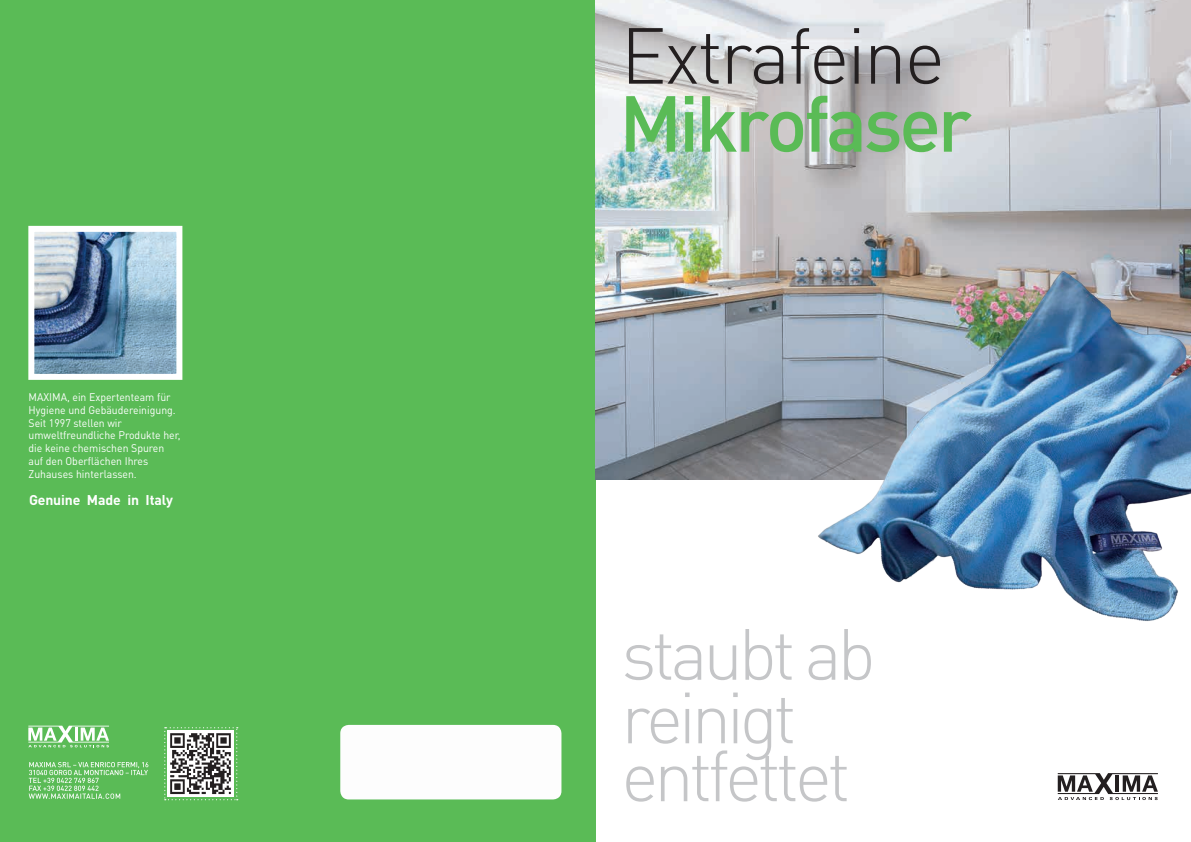
<style>
.page{position:relative;width:1191px;height:842px;background:#fff}
.page>*{position:absolute;margin:0;border:0;box-sizing:border-box;transform-origin:0 0}
.t1{font:500 78px "DIN Pro";letter-spacing:-.045em;color:#5abb56}
.t2{font:300 78px "DIN Pro";letter-spacing:-.035em;color:#231f20}
.t3{font:300 71.2px/57.9px "DIN Pro";letter-spacing:-.065em;color:#c5c6c8}
.t4{font:700 14px "DIN Pro";letter-spacing:-.01em;color:#fff}
.t5{font:11px/12.8px "DIN Pro";color:#fff;scale:.95 1}
</style>
<div class="page">
<div style="left:0;top:0;width:595px;height:842px;background:#5abb56"></div>
<img style="left:595px;top:0;width:596px;height:480px">
<svg style="left:164px;top:727px;width:74px;height:73px"></svg>
<svg style="left:28px;top:726px;width:81px;height:21px"></svg>
<div style="left:167px;top:730px;width:67px;height:67px;background:#fff"></div>
<img style="left:170px;top:733px;width:61px;height:62px">
<svg style="left:29px;top:762px;width:119px;height:37px"></svg>
<div style="left:340px;top:725px;width:221px;height:74px;background:#fdfdfd;border-radius:9px"></div>
<svg style="left:1057px;top:773px;width:100px;height:27px"></svg>
<img style="left:35px;top:233px;width:140px;height:140px">
<div style="left:28px;top:226px;width:154px;height:154px;border:6px solid #fff"></div>
<img style="left:809px;top:227px;width:382px;height:394px">
<p class="t5" style="left:29px;top:390px;width:162px">MAXIMA, ein Expertenteam für<br>Hygiene und Gebäudereinigung.<br>Seit 1997 stellen wir umweltfreundliche Produkte her, die keine chemischen Spuren auf den Oberflächen Ihres<br>Zuhauses hinterlassen.</p>
<p class="t4" style="left:29px;top:490px;width:145px">Genuine Made in Italy</p>
<h1 class="t2" style="left:620px;top:2px;width:326px">Extrafeine</h1>
<h1 class="t1" style="left:619px;top:70px;width:354px">Mikrofaser</h1>
<h2 class="t3" style="left:621px;top:622px;width:256px">staubt ab</h2>
<h2 class="t3" style="left:621px;top:686px;width:231px">reinigt entfettet</h2>
</div>
